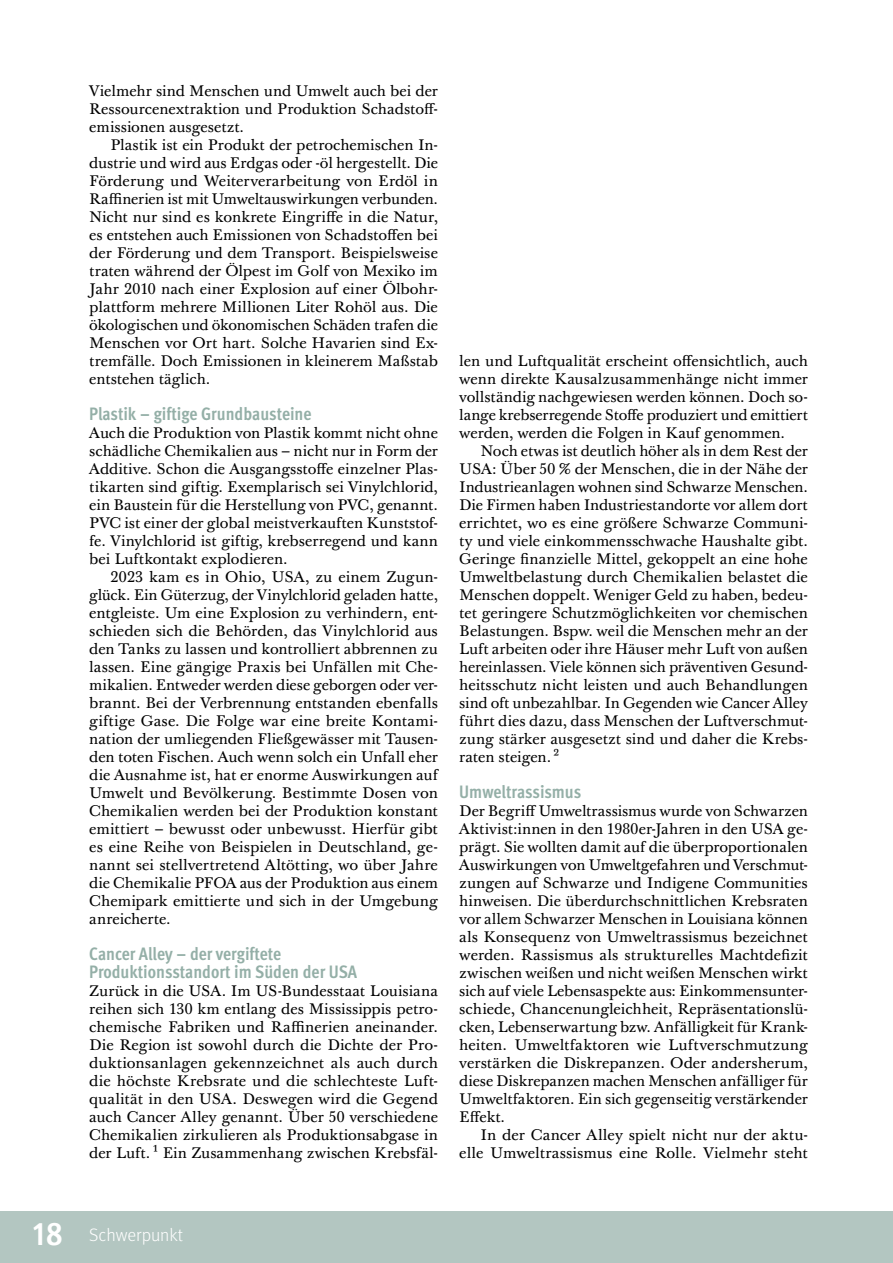
<style>
.page{position:relative;width:893px;height:1263px;background:#fff}
.page>*{position:absolute;margin:0;border:0;box-sizing:border-box;transform-origin:0 0}
.t1{font:700 condensed 18px/18px "Meta Pro";color:#94afa7}
.t2{font:300 18px "Meta Pro";letter-spacing:-.005em;color:#fff}
.t3{font:15px/18px "Baskerville 10 Pro";color:#000;text-align:justify}
.s1{font-weight:700;font-stretch:condensed;font-size:33px}
</style>
<div class="page">
<div style="left:0;top:1212px;width:893px;height:51px;background:#b3c6c1"></div>
<p class="t3" style="left:89px;top:82px;width:350px">Vielmehr sind Menschen und Umwelt auch bei der Ressourcenextraktion und Produktion Schadstoff&shy;emissionen ausgesetzt.</p>
<p class="t3" style="left:89px;top:136px;width:350px;text-indent:21px">Plastik ist ein Produkt der petrochemischen In&shy;dustrie und wird aus Erdgas oder -öl hergestellt. Die Förderung und Weiterverarbeitung von Erdöl in Raffinerien ist mit Umweltauswirkungen verbunden.<br>Nicht nur sind es konkrete Eingriffe in die Natur, es entstehen auch Emissionen von Schadstoffen bei der Förderung und dem Transport. Beispielsweise traten während der Ölpest im Golf von Mexiko im Jahr 2010 nach einer Explosion auf einer Ölbohr&shy;plattform mehrere Millionen Liter Rohöl aus. Die ökologischen und ökonomischen Schäden trafen die Menschen vor Ort hart. Solche Havarien sind Ex&shy;tremfälle. Doch Emissionen in kleinerem Maßstab entstehen täglich.</p>
<p class="t1" style="left:89px;top:403px;width:224px">Plastik – giftige Grundbausteine</p>
<p class="t3" style="left:89px;top:424px;width:350px">Auch die Produktion von Plastik kommt nicht ohne schädliche Chemikalien aus – nicht nur in Form der Additive. Schon die Ausgangsstoffe einzelner Plas&shy;tikarten sind giftig. Exemplarisch sei Vinylchlorid, ein Baustein für die Herstellung von PVC, genannt.<br>PVC ist einer der global meistverkauften Kunststof&shy;fe. Vinylchlorid ist giftig, krebserregend und kann bei Luftkontakt explodieren.</p>
<p class="t3" style="left:89px;top:568px;width:350px;text-indent:21px">2023 kam es in Ohio, USA, zu einem Zugun&shy;glück. Ein Güterzug, der Vinylchlorid geladen hatte, entgleiste. Um eine Explosion zu verhindern, ent&shy;schieden sich die Behörden, das Vinylchlorid aus den Tanks zu lassen und kontrolliert abbrennen zu lassen. Eine gängige Praxis bei Unfällen mit Che&shy;mikalien. Entweder werden diese geborgen oder ver&shy;brannt. Bei der Verbrennung entstanden ebenfalls giftige Gase. Die Folge war eine breite Kontami&shy;nation der umliegenden Fließgewässer mit Tausen&shy;den toten Fischen. Auch wenn solch ein Unfall eher die Ausnahme ist, hat er enorme Auswirkungen auf Umwelt und Bevölkerung. Bestimmte Dosen von Chemikalien werden bei der Produktion konstant emittiert – bewusst oder unbewusst. Hierfür gibt es eine Reihe von Beispielen in Deutschland, ge&shy;nannt sei stellvertretend Altötting, wo über Jahre die Chemikalie PFOA aus der Produktion aus einem Chemipark emittierte und sich in der Umgebung anreicherte.</p>
<p class="t1" style="left:89px;top:943px;width:269px">Cancer Alley – der vergiftete<br>Produktionsstandort im Süden der USA</p>
<p class="t3" style="left:89px;top:982px;width:350px">Zurück in die USA. Im US-Bundesstaat Louisiana reihen sich 130 km entlang des Mississippis petro&shy;chemische Fabriken und Raffinerien aneinander.<br>Die Region ist sowohl durch die Dichte der Pro&shy;duktionsanlagen gekennzeichnet als auch durch die höchste Krebsrate und die schlechteste Luft&shy;qualität in den USA. Deswegen wird die Gegend auch Cancer Alley genannt. Über 50 verschiedene Chemikalien zirkulieren als Produktionsabgase in der Luft. 1 Ein Zusammenhang zwischen Krebsfäl-</p>
<p class="t3" style="left:459px;top:352px;width:350px">len und Luftqualität erscheint offensichtlich, auch wenn direkte Kausalzusammenhänge nicht immer vollständig nachgewiesen werden können. Doch so&shy;lange krebserregende Stoffe produziert und emittiert werden, werden die Folgen in Kauf genommen.</p>
<p class="t3" style="left:459px;top:442px;width:350px;text-indent:21px">Noch etwas ist deutlich höher als in dem Rest der USA: Über 50 % der Menschen, die in der Nähe der Industrieanlagen wohnen sind Schwarze Menschen.<br>Die Firmen haben Industriestandorte vor allem dort errichtet, wo es eine größere Schwarze Communi&shy;ty und viele einkommensschwache Haushalte gibt.<br>Geringe finanzielle Mittel, gekoppelt an eine hohe Umweltbelastung durch Chemikalien belastet die Menschen doppelt. Weniger Geld zu haben, bedeu&shy;tet geringere Schutzmöglichkeiten vor chemischen Belastungen. Bspw. weil die Menschen mehr an der Luft arbeiten oder ihre Häuser mehr Luft von außen hereinlassen. Viele können sich präventiven Gesund&shy;heitsschutz nicht leisten und auch Behandlungen sind oft unbezahlbar. In Gegenden wie Cancer Alley führt dies dazu, dass Menschen der Luftverschmut&shy;zung stärker ausgesetzt sind und daher die Krebs&shy;raten steigen. 2</p>
<p class="t1" style="left:459px;top:781px;width:124px">Umweltrassismus</p>
<p class="t3" style="left:459px;top:802px;width:350px">Der Begriff Umweltrassismus wurde von Schwarzen Aktivist:innen in den 1980er-Jahren in den USA ge&shy;prägt. Sie wollten damit auf die überproportionalen Auswirkungen von Umweltgefahren und Verschmut&shy;zungen auf Schwarze und Indigene Communities hinweisen. Die überdurchschnittlichen Krebsraten vor allem Schwarzer Menschen in Louisiana können als Konsequenz von Umweltrassismus bezeichnet werden. Rassismus als strukturelles Machtdefizit zwischen weißen und nicht weißen Menschen wirkt sich auf viele Lebensaspekte aus: Einkommensunter&shy;schiede, Chancenungleichheit, Repräsentationslü&shy;cken, Lebenserwartung bzw. Anfälligkeit für Krank&shy;heiten. Umweltfaktoren wie Luftverschmutzung verstärken die Diskrepanzen. Oder andersherum, diese Diskrepanzen machen Menschen anfälliger für Umweltfaktoren. Ein sich gegenseitig verstärkender Effekt.</p>
<p class="t3" style="left:459px;top:1126px;width:350px;text-align:right">In der Cancer Alley spielt nicht nur der aktu&shy;elle Umweltrassismus eine Rolle. Vielmehr steht</p>
<p class="t2" style="left:33px;top:1222px;width:152px"><span class="s1">18</span> Schwerpunkt</p>
</div>
